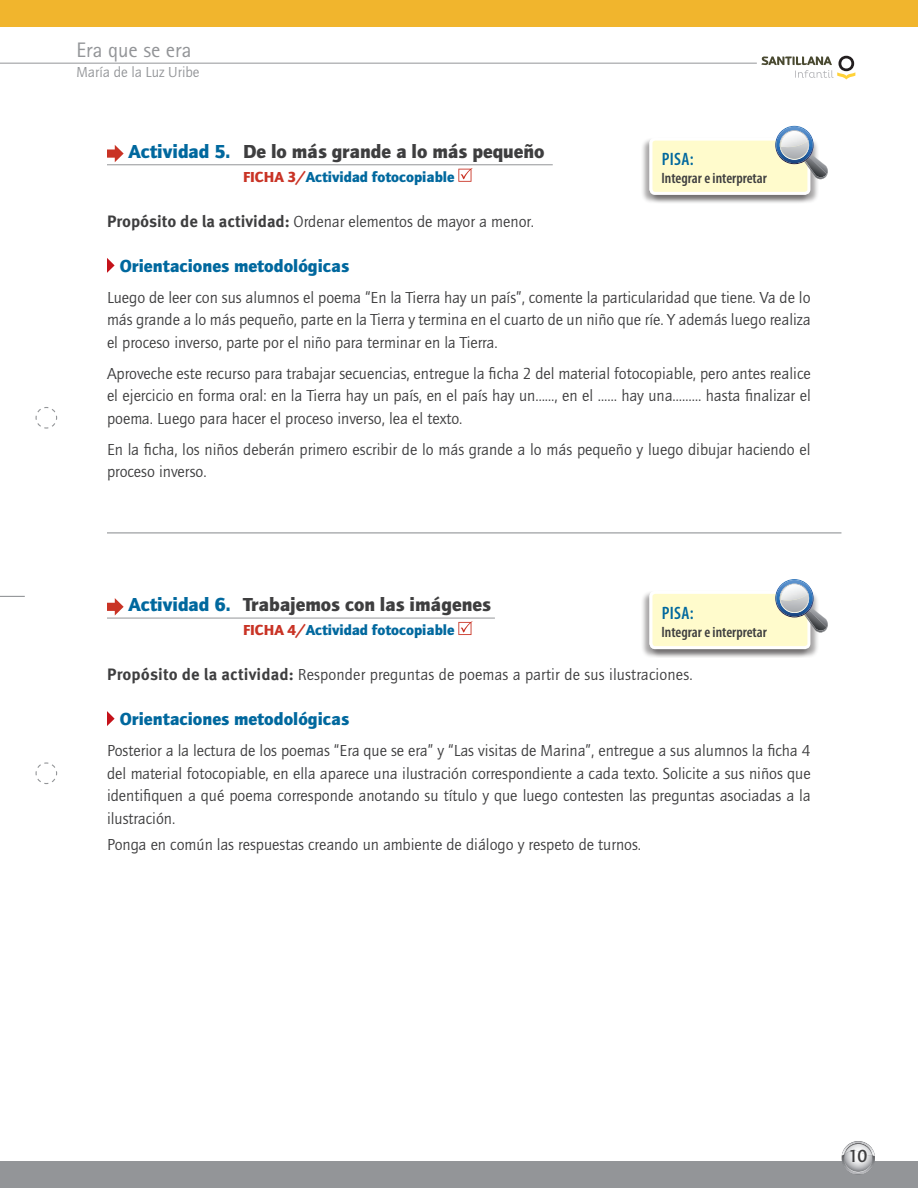
<style>
.page{position:relative;width:918px;height:1188px;background:#fff}
.page>*{position:absolute;margin:0;border:0;box-sizing:border-box;transform-origin:0 0}
.t1{font:21px "Rotis Sans Serif Std";color:#939598}
.t2{font:900 19.5px "Quay Sans ITC Std";color:#3e3e3f}
.t3{font:900 18px "Quay Sans ITC Std";color:#00689e}
.t4{font:600 condensed 18px "Myriad Pro";letter-spacing:.02em;color:#00689e}
.t5{font:500 18px "Quay Sans ITC Std";color:#3e3e3f}
.t6{font:16.5px/22.5px "Quay Sans ITC Std";color:#3e3e3f;text-align:justify}
.t7{font:900 15px "Quay Sans ITC Std";color:#00689e}
.t8{font:600 condensed 15px "Myriad Pro";color:#3e3e3f}
.t9{font:15px "Quay Sans ITC Std";color:#939598}
.s1{color:#00689e}
.s2{color:#c93325}
.s3{font-family:"Meta Pro";font-weight:700}
</style>
<div class="page">
<svg style="left:35px;top:407px;width:23px;height:22px"></svg>
<svg style="left:35px;top:762px;width:23px;height:23px"></svg>
<svg style="left:0;top:596px;width:25px;height:1px"></svg>
<svg style="left:761px;top:55px;width:94px;height:24px"></svg>
<hr style="left:0;top:63px;width:757px;height:1px;background:#939598">
<div style="left:0;top:0;width:918px;height:27px;background:#f1b52d"></div>
<div style="left:0;top:1161px;width:918px;height:27px;background:#939598"></div>
<svg style="left:842px;top:1141px;width:33px;height:34px"></svg>
<svg style="left:842px;top:1141px;width:33px;height:32px"></svg>
<svg style="left:107px;top:598px;width:17px;height:18px"></svg>
<svg style="left:458px;top:621px;width:14px;height:14px"></svg>
<svg style="left:107px;top:711px;width:8px;height:15px"></svg>
<div style="left:641px;top:590px;width:170px;height:68px;background:#231f20;opacity:.4"></div>
<div style="left:649px;top:590px;width:170px;height:68px;background:#231f20;opacity:.4"></div>
<div style="left:651px;top:592px;width:158px;height:56px;background:#fffbcc;border-radius:4px"></div>
<div style="left:649px;top:591px;width:161px;height:58px;border:3px solid #fff;border-radius:4px"></div>
<svg style="left:775px;top:579px;width:53px;height:53px"></svg>
<img style="left:781px;top:586px;width:26px;height:14px">
<hr style="left:107px;top:618px;width:388px;height:1px;background:#939598">
<svg style="left:107px;top:145px;width:17px;height:17px"></svg>
<svg style="left:458px;top:168px;width:14px;height:14px"></svg>
<svg style="left:107px;top:258px;width:8px;height:15px"></svg>
<div style="left:641px;top:137px;width:170px;height:67px;background:#231f20;opacity:.4"></div>
<div style="left:649px;top:137px;width:170px;height:67px;background:#231f20;opacity:.4"></div>
<div style="left:651px;top:139px;width:158px;height:54px;background:#fffbcc;border-radius:4px"></div>
<div style="left:649px;top:138px;width:161px;height:57px;border:3px solid #fff;border-radius:4px"></div>
<svg style="left:775px;top:126px;width:53px;height:53px"></svg>
<img style="left:781px;top:132px;width:26px;height:15px">
<hr style="left:107px;top:164px;width:446px;height:1px;background:#939598">
<hr style="left:107px;top:532px;width:734px;height:1px;background:#939598">
<p class="t1" style="left:77px;top:38px;width:117px">Era que se era</p>
<p class="t9" style="left:77px;top:64px;width:124px">María de la Luz Uribe</p>
<p class="t2" style="left:129px;top:139px;width:418px"><span class="s1">Actividad 5.</span> De lo más grande a lo más pequeño</p>
<p class="t7" style="left:243px;top:168px;width:213px"><span class="s2">FICHA 3/</span>Actividad fotocopiable</p>
<p class="t6" style="left:107px;top:210px;width:428px"><span class="s3">Propósito de la actividad:</span> Ordenar elementos de mayor a menor.</p>
<p class="t3" style="left:120px;top:255px;width:231px">Orientaciones metodológicas</p>
<p class="t6" style="left:107px;top:286px;width:705px">Luego de leer con sus alumnos el poema “En la Tierra hay un país”, comente la particularidad que tiene. Va de lo más grande a lo más pequeño, parte en la Tierra y termina en el cuarto de un niño que ríe. Y además luego realiza el proceso inverso, parte por el niño para terminar en la Tierra.</p>
<p class="t6" style="left:107px;top:362px;width:705px">Aproveche este recurso para trabajar secuencias, entregue la ficha 2 del material fotocopiable, pero antes realice el ejercicio en forma oral: en la Tierra hay un país, en el país hay un……, en el …… hay una……… hasta finalizar el poema. Luego para hacer el proceso inverso, lea el texto.</p>
<p class="t6" style="left:107px;top:438px;width:705px">En la ficha, los niños deberán primero escribir de lo más grande a lo más pequeño y luego dibujar haciendo el proceso inverso.</p>
<p class="t4" style="left:662px;top:150px;width:33px">PISA:</p>
<p class="t8" style="left:662px;top:170px;width:107px">Integrar e interpretar</p>
<p class="t2" style="left:129px;top:593px;width:364px"><span class="s1">Actividad 6.</span> Trabajemos con las imágenes</p>
<p class="t7" style="left:243px;top:621px;width:213px"><span class="s2">FICHA 4/</span>Actividad fotocopiable</p>
<p class="t6" style="left:107px;top:663px;width:587px"><span class="s3">Propósito de la actividad:</span> Responder preguntas de poemas a partir de sus ilustraciones.</p>
<p class="t3" style="left:120px;top:708px;width:231px">Orientaciones metodológicas</p>
<p class="t6" style="left:107px;top:739px;width:705px">Posterior a la lectura de los poemas “Era que se era” y “Las visitas de Marina”, entregue a sus alumnos la ficha 4 del material fotocopiable, en ella aparece una ilustración correspondiente a cada texto. Solicite a sus niños que identifiquen a qué poema corresponde anotando su título y que luego contesten las preguntas asociadas a la ilustración.</p>
<p class="t6" style="left:107px;top:834px;width:536px">Ponga en común las respuestas creando un ambiente de diálogo y respeto de turnos.</p>
<p class="t4" style="left:662px;top:603px;width:33px">PISA:</p>
<p class="t8" style="left:662px;top:623px;width:107px">Integrar e interpretar</p>
<p class="t5" style="left:849px;top:1146px;width:20px">10</p>
</div>
